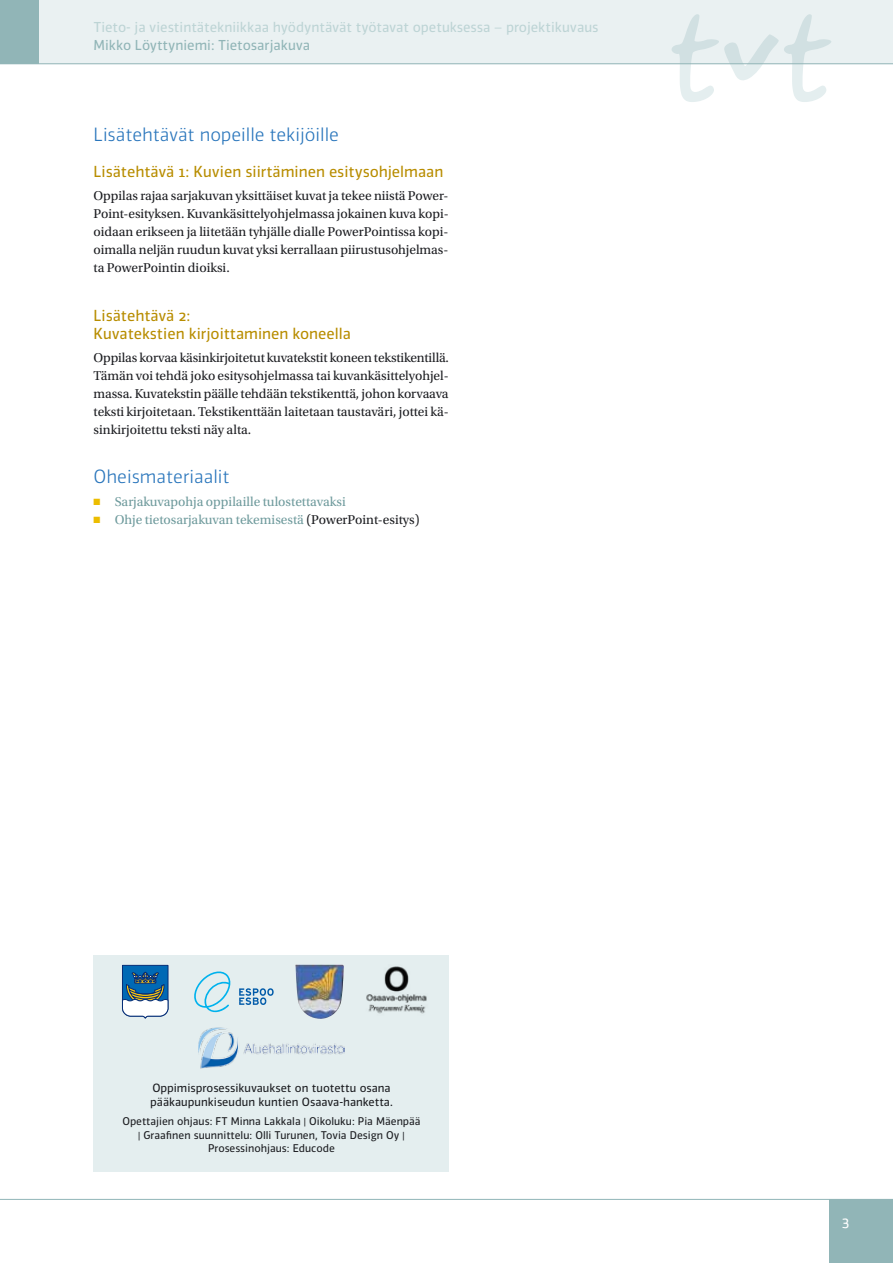
<style>
.page{position:relative;width:893px;height:1263px;background:#fff}
.page>*{position:absolute;margin:0;border:0;box-sizing:border-box;transform-origin:0 0}
.t1{font:300 18px "Vinkel";color:#2a76bc}
.t2{font:15px/18px "Vinkel";color:#b88d00}
.t3{font:13.5px/18px "Utopia Std";color:#1b1c20;text-align:justify}
.t4{font:13.5px "Utopia Std";color:#6e9a9c}
.t5{font:13.5px "Vinkel";color:#bdd4d5}
.t6{font:13.5px "Vinkel";color:#91b5b7}
.t7{font:13.5px "Vinkel";color:#fff}
.t8{font:11.25px/13.5px "Vinkel";color:#1b1c20}
.t9{font:10.5px/13.5px "Vinkel";color:#1b1c20;text-align:center}
.s1{color:#ecbd00}
.s2{color:#1b1c20}
</style>
<div class="page">
<div style="left:829px;top:1199px;width:64px;height:64px;background:#91b5b7"></div>
<hr style="left:0;top:1199px;width:893px;height:1px;background:#91b5b7">
<div style="left:0;top:0;width:893px;height:64px;background:#eaf1f2"></div>
<div style="left:0;top:0;width:38px;height:64px;background:#91b5b7"></div>
<svg style="left:671px;top:14px;width:160px;height:88px"></svg>
<hr style="left:0;top:64px;width:893px;height:1px;background:#91b5b7">
<div style="left:94px;top:956px;width:355px;height:216px;background:#e4eeef"></div>
<svg style="left:239px;top:988px;width:35px;height:17px"></svg>
<svg style="left:194px;top:971px;width:37px;height:42px"></svg>
<svg style="left:122px;top:965px;width:46px;height:54px;background:#618fb0"></svg>
<img style="left:295px;top:964px;width:30px;height:55px">
<img style="left:366px;top:966px;width:61px;height:48px">
<img style="left:198px;top:1027px;width:147px;height:42px">
<p class="t5" style="left:94px;top:18px;width:507px">Tieto- ja viestintätekniikkaa hyödyntävät työtavat opetuksessa – projektikuvaus</p>
<p class="t6" style="left:94px;top:36px;width:218px">Mikko Löyttyniemi: Tietosarjakuva</p>
<h1 class="t1" style="left:94px;top:122px;width:247px">Lisätehtävät nopeille tekijöille</h1>
<p class="t2" style="left:94px;top:163px;width:351px">Lisätehtävä 1: Kuvien siirtäminen esitysohjelmaan</p>
<p class="t3" style="left:94px;top:186px;width:357px">Oppilas rajaa sarjakuvan yksittäiset kuvat ja tekee niistä Power-Point-esityksen. Kuvankäsittelyohjelmassa jokainen kuva kopi&shy;oidaan erikseen ja liitetään tyhjälle dialle PowerPointissa kopi&shy;oimalla neljän ruudun kuvat yksi kerrallaan piirustusohjelmas&shy;ta PowerPointin dioiksi.</p>
<p class="t2" style="left:94px;top:307px;width:259px">Lisätehtävä 2:<br>Kuvatekstien kirjoittaminen koneella</p>
<p class="t3" style="left:94px;top:348px;width:357px">Oppilas korvaa käsinkirjoitetut kuvatekstit koneen tekstikentillä.<br>Tämän voi tehdä joko esitysohjelmassa tai kuvankäsittelyohjel&shy;massa. Kuvatekstin päälle tehdään tekstikenttä, johon korvaava teksti kirjoitetaan. Tekstikenttään laitetaan taustaväri, jottei kä&shy;sinkirjoitettu teksti näy alta.</p>
<h1 class="t1" style="left:94px;top:464px;width:138px">Oheismateriaalit</h1>
<p class="t4" style="left:94px;top:494px;width:254px"><span class="s1">■</span> Sarjakuvapohja oppilaille tulostettavaksi</p>
<p class="t4" style="left:94px;top:512px;width:328px"><span class="s1">■</span> Ohje tietosarjakuvan tekemisestä <span class="s2">(PowerPoint-esitys)</span></p>
<p class="t8" style="left:150px;top:1082px;width:244px">Oppimisprosessikuvaukset on tuotettu osana pääkaupunkiseudun kuntien Osaava-hanketta.</p>
<p class="t9" style="left:122px;top:1115px;width:300px">Opettajien ohjaus: FT Minna Lakkala | Oikoluku: Pia Mäenpää | Graafinen suunnittelu: Olli Turunen, Tovia Design Oy |<br>Prosessinohjaus: Educode</p>
<p class="t7" style="left:842px;top:1212px;width:9px">3</p>
</div>
